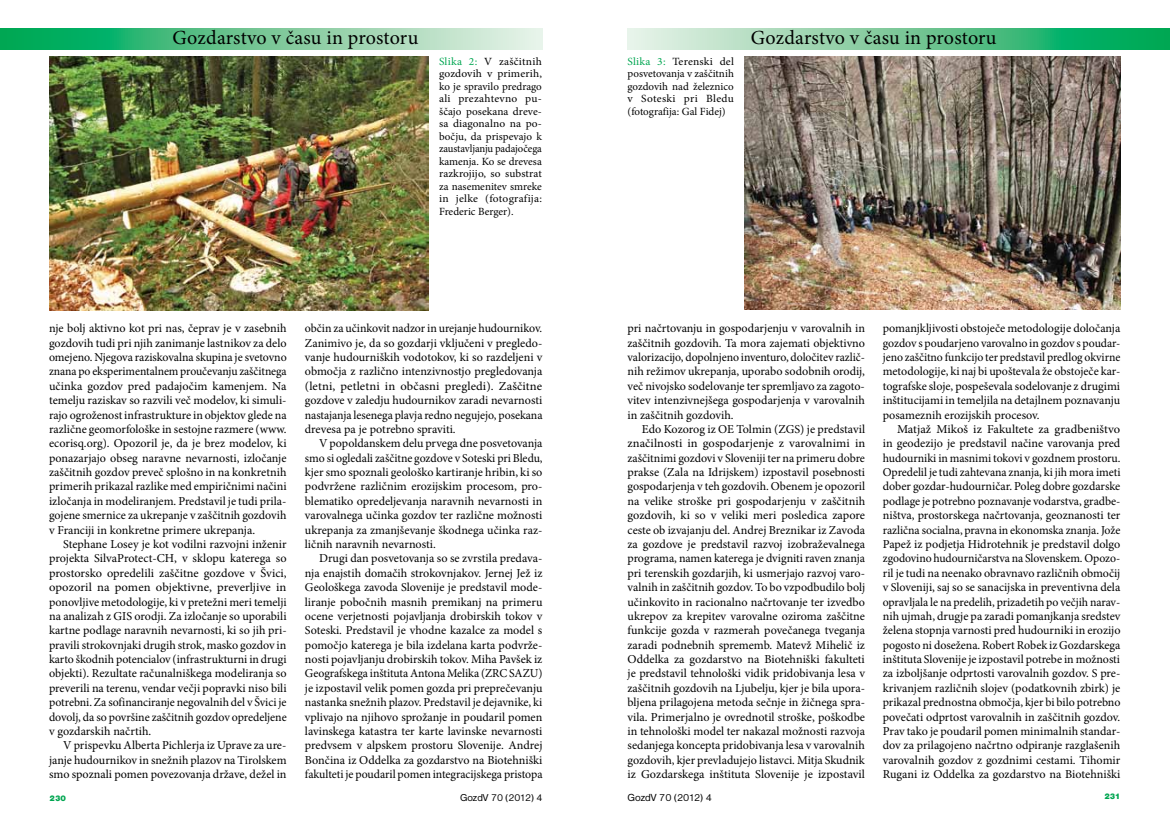
<style>
.page{position:relative;width:1170px;height:833px;background:#fff}
.page>*{position:absolute;margin:0;border:0;box-sizing:border-box;transform-origin:0 0}
.t1{font:20px "Minion Pro";letter-spacing:.005em;color:#000}
.t2{font:12.12px/14.4px "Minion Pro";color:#000;text-align:justify}
.t3{font:11px/12.5px "Minion Pro";color:#000;text-align:justify;scale:1.04 1}
.t4{font:10.62px "Nimbus San DEE";color:#000}
.t5{font:10.38px "Nimbus San DEE";color:#000}
.t6{font:8.12px "Nimbus San DEE Blac";color:#00a651}
.s1{color:#00a651}
</style>
<div class="page">
<svg style="left:0;top:28px;width:542px;height:21px;background:#70c999"></svg>
<svg style="left:627px;top:29px;width:542px;height:21px;background:#71c99a"></svg>
<img style="left:50px;top:57px;width:378px;height:253px">
<img style="left:744px;top:57px;width:376px;height:252px">
<h1 class="t1" style="left:173px;top:24px;width:247px">Gozdarstvo v času in prostoru</h1>
<p class="t3" style="left:439px;top:55px;width:100px"><span class="s1">Slika 2:</span> V zaščitnih gozdovih v primerih, ko je spravilo predrago ali prezahtevno pu&shy;ščajo posekana dreve&shy;sa diagonalno na po&shy;bočju, da prispevajo k zaustavljanju padajočega kamenja. Ko se drevesa razkrojijo, so substrat za nasemenitev smreke in jelke (fotografija:<br>Frederic Berger).</p>
<p class="t2" style="left:49px;top:321px;width:239px">nje bolj aktivno kot pri nas, čeprav je v zasebnih gozdovih tudi pri njih zanimanje lastnikov za delo omejeno. Njegova raziskovalna skupina je svetovno znana po eksperimentalnem proučevanju zaščitnega učinka gozdov pred padajočim kamenjem. Na temelju raziskav so razvili več modelov, ki simuli&shy;rajo ogroženost infrastrukture in objektov glede na različne geomorfološke in sestojne razmere (www. ecorisq.org). Opozoril je, da je brez modelov, ki ponazarjajo obseg naravne nevarnosti, izločanje zaščitnih gozdov preveč splošno in na konkretnih primerih prikazal razlike med empiričnimi načini izločanja in modeliranjem. Predstavil je tudi prila&shy;gojene smernice za ukrepanje v zaščitnih gozdovih v Franciji in konkretne primere ukrepanja.</p>
<p class="t2" style="left:49px;top:537px;width:239px;text-indent:14px">Stephane Losey je kot vodilni razvojni inženir projekta SilvaProtect-CH, v sklopu katerega so prostorsko opredelili zaščitne gozdove v Švici, opozoril na pomen objektivne, preverljive in ponovljive metodologije, ki v pretežni meri temelji na analizah z GIS orodji. Za izločanje so uporabili kartne podlage naravnih nevarnosti, ki so jih pri&shy;pravili strokovnjaki drugih strok, masko gozdov in karto škodnih potencialov (infrastrukturni in drugi objekti). Rezultate računalniškega modeliranja so preverili na terenu, vendar večji popravki niso bili potrebni. Za sofinanciranje negovalnih del v Švici je dovolj, da so površine zaščitnih gozdov opredeljene v gozdarskih načrtih.</p>
<p class="t2" style="left:49px;top:738px;width:239px;text-indent:14px">V prispevku Alberta Pichlerja iz Uprave za ure&shy;janje hudournikov in snežnih plazov na Tirolskem smo spoznali pomen povezovanja države, dežel in</p>
<p class="t2" style="left:305px;top:321px;width:239px">občin za učinkovit nadzor in urejanje hudournikov.<br>Zanimivo je, da so gozdarji vključeni v pregledo&shy;vanje hudourniških vodotokov, ki so razdeljeni v območja z različno intenzivnostjo pregledovanja (letni, petletni in občasni pregledi). Zaščitne gozdove v zaledju hudournikov zaradi nevarnosti nastajanja lesenega plavja redno negujejo, posekana drevesa pa je potrebno spraviti.</p>
<p class="t2" style="left:305px;top:436px;width:239px;text-indent:14px">V popoldanskem delu prvega dne posvetovanja smo si ogledali zaščitne gozdove v Soteski pri Bledu, kjer smo spoznali geološko kartiranje hribin, ki so podvržene različnim erozijskim procesom, pro&shy;blematiko opredeljevanja naravnih nevarnosti in varovalnega učinka gozdov ter različne možnosti ukrepanja za zmanjševanje škodnega učinka raz&shy;ličnih naravnih nevarnosti.</p>
<p class="t2" style="left:305px;top:551px;width:239px;text-indent:14px">Drugi dan posvetovanja so se zvrstila predava&shy;nja enajstih domačih strokovnjakov. Jernej Jež iz Geološkega zavoda Slovenije je predstavil mode&shy;liranje pobočnih masnih premikanj na primeru ocene verjetnosti pojavljanja drobirskih tokov v Soteski. Predstavil je vhodne kazalce za model s pomočjo katerega je bila izdelana karta podvrže&shy;nosti pojavljanju drobirskih tokov. Miha Pavšek iz Geografskega inštituta Antona Melika (ZRC SAZU) je izpostavil velik pomen gozda pri preprečevanju nastanka snežnih plazov. Predstavil je dejavnike, ki vplivajo na njihovo sprožanje in poudaril pomen lavinskega katastra ter karte lavinske nevarnosti predvsem v alpskem prostoru Slovenije. Andrej Bončina iz Oddelka za gozdarstvo na Biotehniški fakulteti je poudaril pomen integracijskega pristopa</p>
<p class="t3" style="left:627px;top:55px;width:104px"><span class="s1">Slika 3:</span> Terenski del posvetovanja v zaščitnih gozdovih nad železnico v Soteski pri Bledu (fotografija: Gal Fidej)</p>
<h1 class="t1" style="left:750px;top:24px;width:247px">Gozdarstvo v času in prostoru</h1>
<p class="t2" style="left:627px;top:321px;width:239px">pri načrtovanju in gospodarjenju v varovalnih in zaščitnih gozdovih. Ta mora zajemati objektivno valorizacijo, dopolnjeno inventuro, določitev različ&shy;nih režimov ukrepanja, uporabo sodobnih orodij, več nivojsko sodelovanje ter spremljavo za zagoto&shy;vitev intenzivnejšega gospodarjenja v varovalnih in zaščitnih gozdovih.</p>
<p class="t2" style="left:627px;top:422px;width:239px;text-indent:14px">Edo Kozorog iz OE Tolmin (ZGS) je predstavil značilnosti in gospodarjenje z varovalnimi in zaščitnimi gozdovi v Sloveniji ter na primeru dobre prakse (Zala na Idrijskem) izpostavil posebnosti gospodarjenja v teh gozdovih. Obenem je opozoril na velike stroške pri gospodarjenju v zaščitnih gozdovih, ki so v veliki meri posledica zapore ceste ob izvajanju del. Andrej Breznikar iz Zavoda za gozdove je predstavil razvoj izobraževalnega programa, namen katerega je dvigniti raven znanja pri terenskih gozdarjih, ki usmerjajo razvoj varo&shy;valnih in zaščitnih gozdov. To bo vzpodbudilo bolj učinkovito in racionalno načrtovanje ter izvedbo ukrepov za krepitev varovalne oziroma zaščitne funkcije gozda v razmerah povečanega tveganja zaradi podnebnih sprememb. Matevž Mihelič iz Oddelka za gozdarstvo na Biotehniški fakulteti je predstavil tehnološki vidik pridobivanja lesa v zaščitnih gozdovih na Ljubelju, kjer je bila upora&shy;bljena prilagojena metoda sečnje in žičnega spra&shy;vila. Primerjalno je ovrednotil stroške, poškodbe in tehnološki model ter nakazal možnosti razvoja sedanjega koncepta pridobivanja lesa v varovalnih gozdovih, kjer prevladujejo listavci. Mitja Skudnik iz Gozdarskega inštituta Slovenije je izpostavil</p>
<p class="t2" style="left:882px;top:321px;width:239px">pomanjkljivosti obstoječe metodologije določanja gozdov s poudarjeno varovalno in gozdov s poudar&shy;jeno zaščitno funkcijo ter predstavil predlog okvirne metodologije, ki naj bi upoštevala že obstoječe kar&shy;tografske sloje, pospeševala sodelovanje z drugimi inštitucijami in temeljila na detajlnem poznavanju posameznih erozijskih procesov.</p>
<p class="t2" style="left:882px;top:422px;width:239px;text-indent:14px">Matjaž Mikoš iz Fakultete za gradbeništvo in geodezijo je predstavil načine varovanja pred hudourniki in masnimi tokovi v gozdnem prostoru.<br>Opredelil je tudi zahtevana znanja, ki jih mora imeti dober gozdar-hudourničar. Poleg dobre gozdarske podlage je potrebno poznavanje vodarstva, gradbe&shy;ništva, prostorskega načrtovanja, geoznanosti ter različna socialna, pravna in ekonomska znanja. Jože Papež iz podjetja Hidrotehnik je predstavil dolgo zgodovino hudourničarstva na Slovenskem. Opozo&shy;ril je tudi na neenako obravnavo različnih območij v Sloveniji, saj so se sanacijska in preventivna dela opravljala le na predelih, prizadetih po večjih narav&shy;nih ujmah, drugje pa zaradi pomanjkanja sredstev želena stopnja varnosti pred hudourniki in erozijo pogosto ni dosežena. Robert Robek iz Gozdarskega inštituta Slovenije je izpostavil potrebe in možnosti za izboljšanje odprtosti varovalnih gozdov. S pre&shy;krivanjem različnih slojev (podatkovnih zbirk) je prikazal prednostna območja, kjer bi bilo potrebno povečati odprtost varovalnih in zaščitnih gozdov.<br>Prav tako je poudaril pomen minimalnih standar&shy;dov za prilagojeno načrtno odpiranje razglašenih varovalnih gozdov z gozdnimi cestami. Tihomir Rugani iz Oddelka za gozdarstvo na Biotehniški</p>
<p class="t6" style="left:50px;top:793px;width:18px">230</p>
<p class="t5" style="left:460px;top:791px;width:84px">GozdV 70 (2012) 4</p>
<p class="t4" style="left:627px;top:791px;width:86px">GozdV 70 (2012) 4</p>
<p class="t6" style="left:1104px;top:791px;width:17px">231</p>
</div>
